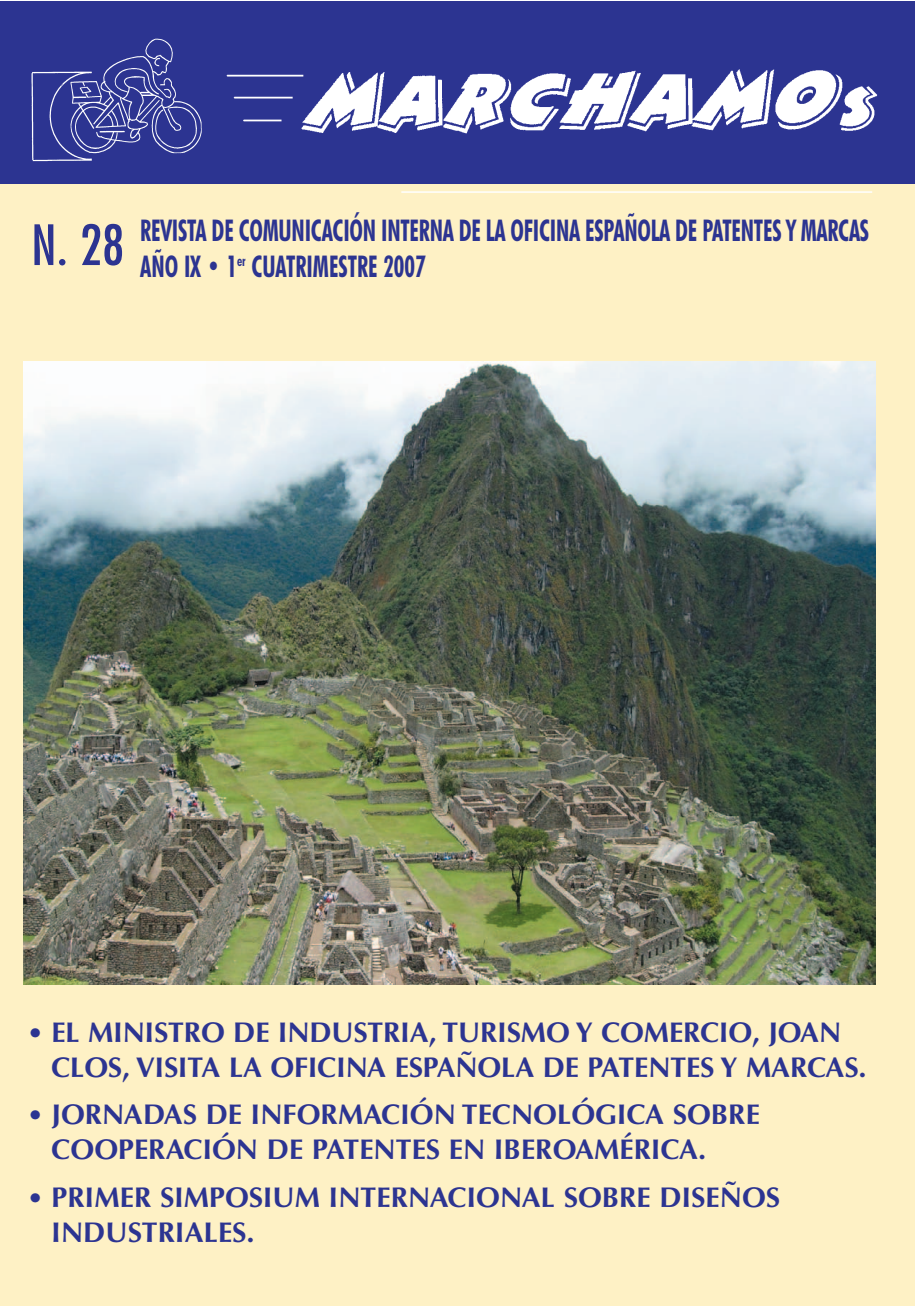
<style>
.page{position:relative;width:915px;height:1306px;background:#fff}
.page>*{position:absolute;margin:0;border:0;box-sizing:border-box;transform-origin:0 0}
.t1{font:condensed 54px "Futura";color:#2c3491}
.t2{font:700 condensed 30px/36px "Futura BT";letter-spacing:-.01em;color:#2c3491;scale:.8 1}
.t3{font:700 28.5px/35px "Optima";color:#2c3491}
.s1{font-size:27px}
</style>
<div class="page">
<div style="left:0;top:185px;width:914px;height:1120px;background:#fef1c5"></div>
<div style="left:0;top:1px;width:914px;height:183px;background:#2c3491"></div>
<img style="left:31px;top:39px;width:171px;height:123px">
<img style="left:226px;top:69px;width:652px;height:65px">
<hr style="left:401px;top:191px;width:470px;height:2px;background:#fff">
<img style="left:23px;top:362px;width:851px;height:622px">
<h1 class="t1" style="left:31px;top:220px;width:95px">N. 28</h1>
<p class="t2" style="left:140px;top:215px;width:912px">REVISTA DE COMUNICACIÓN INTERNA DE LA OFICINA ESPAÑOLA DE PATENTES Y MARCAS<br>AÑO IX • 1<sup>er</sup> CUATRIMESTRE 2007</p>
<p class="t3" style="left:51px;top:1017px;width:816px;text-indent:-24px"><span class="s1">•</span> EL MINISTRO DE INDUSTRIA, TURISMO Y COMERCIO, JOAN<br>CLOS, VISITA LA OFICINA ESPAÑOLA DE PATENTES Y MARCAS.</p>
<p class="t3" style="left:52px;top:1099px;width:709px;text-indent:-25px"><span class="s1">•</span> JORNADAS DE INFORMACIÓN TECNOLÓGICA SOBRE<br>COOPERACIÓN DE PATENTES EN IBEROAMÉRICA.</p>
<p class="t3" style="left:52px;top:1182px;width:729px;text-indent:-25px"><span class="s1">•</span> PRIMER SIMPOSIUM INTERNACIONAL SOBRE DISEÑOS<br>INDUSTRIALES.</p>
</div>
